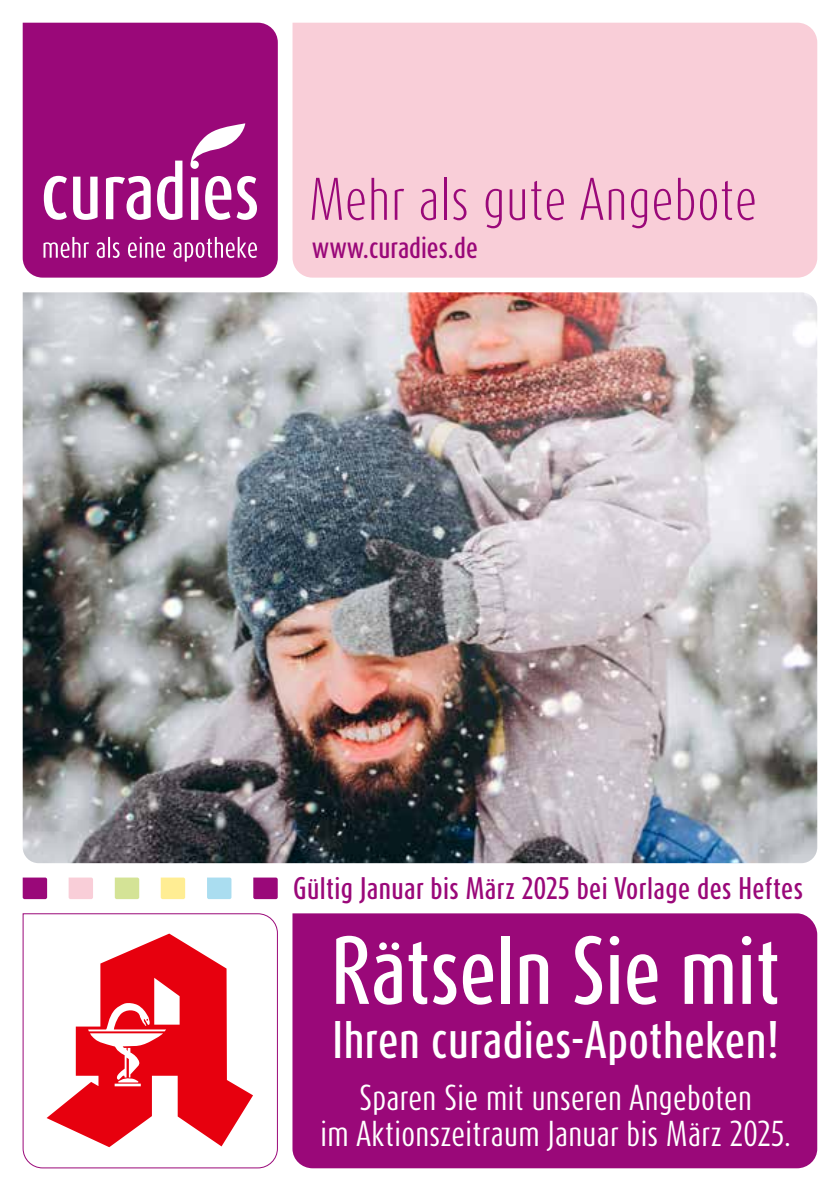
<style>
.page{position:relative;width:840px;height:1191px;background:#fff}
.page>*{position:absolute;margin:0;border:0;box-sizing:border-box;transform-origin:0 0}
.t1{font:500 80px "Dax Compact Pro";color:#fff}
.t2{font:300 50px "Dax Compact Pro";letter-spacing:.01em;color:#9a0879}
.t3{font:500 44px "Dax Compact Pro";letter-spacing:.01em;color:#fff}
.t4{font:30px/36px "Dax Compact Pro";letter-spacing:.01em;color:#fff;text-align:center}
.t5{font:500 26px "Dax Compact Pro";letter-spacing:.015em;color:#9a0879}
.t6{font:500 25.4px "Dax Compact Pro";color:#9a0879}
</style>
<div class="page">
<div style="left:292px;top:913px;width:524px;height:255px;background:#9a0879"></div>
<img style="left:23px;top:292px;width:793px;height:571px">
<div style="left:23px;top:23px;width:255px;height:255px;background:#9a0879"></div>
<svg style="left:43px;top:123px;width:214px;height:139px"></svg>
<div style="left:292px;top:23px;width:524px;height:255px;background:#f9ced8"></div>
<svg style="left:22px;top:913px;width:256px;height:255px"></svg>
<svg style="left:47px;top:933px;width:206px;height:214px"></svg>
<svg style="left:23px;top:877px;width:24px;height:22px"></svg>
<svg style="left:69px;top:877px;width:24px;height:22px"></svg>
<svg style="left:115px;top:877px;width:24px;height:22px"></svg>
<svg style="left:161px;top:877px;width:24px;height:22px"></svg>
<svg style="left:207px;top:877px;width:24px;height:22px"></svg>
<svg style="left:253px;top:877px;width:24px;height:22px"></svg>
<h2 class="t2" style="left:309px;top:167px;width:449px">Mehr als gute Angebote</h2>
<p class="t6" style="left:311px;top:230px;width:167px">www.curadies.de</p>
<p class="t5" style="left:293px;top:871px;width:511px">Gültig Januar bis März 2025 bei Vorlage des Heftes</p>
<h1 class="t1" style="left:331px;top:917px;width:450px">Rätseln Sie mit</h1>
<h3 class="t3" style="left:332px;top:1010px;width:447px">Ihren curadies-Apotheken!</h3>
<p class="t4" style="left:320px;top:1080px;width:472px">Sparen Sie mit unseren Angeboten<br>im Aktionszeitraum Januar bis März 2025.</p>
</div>
